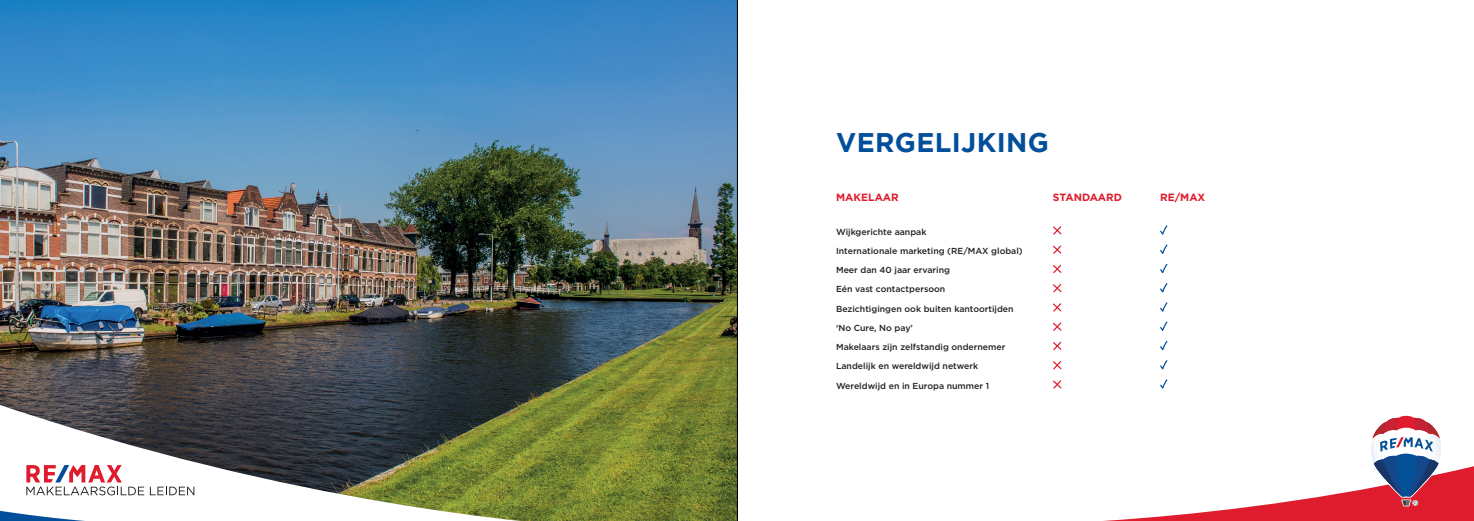
<style>
.page{position:relative;width:1474px;height:521px;background:#fff}
.page>*{position:absolute;margin:0;border:0;box-sizing:border-box;transform-origin:0 0}
.t1{font:700 26.86px "Gotham";letter-spacing:.015em;color:#014e9b}
.t2{font:700 10.5px "Gotham";color:#df1c2d}
.t3{font:500 8.75px "Gotham";color:#231f20}
</style>
<div class="page">
<img style="left:0;top:0;width:737px;height:521px">
<svg style="left:0;top:402px;width:603px;height:119px"></svg>
<svg style="left:0;top:510px;width:311px;height:11px"></svg>
<svg style="left:26px;top:465px;width:118px;height:30px"></svg>
<svg style="left:150px;top:487px;width:44px;height:8px"></svg>
<svg style="left:1053px;top:226px;width:9px;height:9px"></svg>
<svg style="left:1053px;top:245px;width:9px;height:9px"></svg>
<svg style="left:1053px;top:264px;width:9px;height:10px"></svg>
<svg style="left:1053px;top:284px;width:9px;height:9px"></svg>
<svg style="left:1053px;top:303px;width:9px;height:9px"></svg>
<svg style="left:1053px;top:322px;width:9px;height:9px"></svg>
<svg style="left:1053px;top:341px;width:9px;height:10px"></svg>
<svg style="left:1053px;top:361px;width:9px;height:9px"></svg>
<svg style="left:1053px;top:380px;width:9px;height:9px"></svg>
<svg style="left:1160px;top:225px;width:8px;height:10px"></svg>
<svg style="left:1160px;top:244px;width:8px;height:10px"></svg>
<svg style="left:1160px;top:263px;width:8px;height:11px"></svg>
<svg style="left:1160px;top:283px;width:8px;height:10px"></svg>
<svg style="left:1160px;top:302px;width:8px;height:10px"></svg>
<svg style="left:1160px;top:321px;width:8px;height:10px"></svg>
<svg style="left:1160px;top:340px;width:8px;height:11px"></svg>
<svg style="left:1160px;top:360px;width:8px;height:10px"></svg>
<svg style="left:1160px;top:379px;width:8px;height:10px"></svg>
<svg style="left:1103px;top:415px;width:370px;height:106px"></svg>
<hr style="left:737px;top:0;width:1px;height:521px;background:#000">
<h1 class="t1" style="left:836px;top:127px;width:214px">VERGELIJKING</h1>
<p class="t2" style="left:836px;top:191px;width:64px">MAKELAAR</p>
<p class="t3" style="left:836px;top:226px;width:92px">Wijkgerichte aanpak</p>
<p class="t3" style="left:836px;top:245px;width:188px">Internationale marketing (RE/MAX global)</p>
<p class="t3" style="left:836px;top:264px;width:115px">Meer dan 40 jaar ervaring</p>
<p class="t3" style="left:836px;top:284px;width:111px">Eén vast contactpersoon</p>
<p class="t3" style="left:836px;top:303px;width:179px">Bezichtigingen ook buiten kantoortijden</p>
<p class="t3" style="left:836px;top:322px;width:78px">‘No Cure, No pay’</p>
<p class="t3" style="left:836px;top:341px;width:171px">Makelaars zijn zelfstandig ondernemer</p>
<p class="t3" style="left:836px;top:361px;width:144px">Landelijk en wereldwijd netwerk</p>
<p class="t3" style="left:836px;top:380px;width:155px">Wereldwijd en in Europa nummer 1</p>
<p class="t2" style="left:1052px;top:191px;width:70px">STANDAARD</p>
<p class="t2" style="left:1160px;top:191px;width:47px">RE/MAX</p>
</div>
